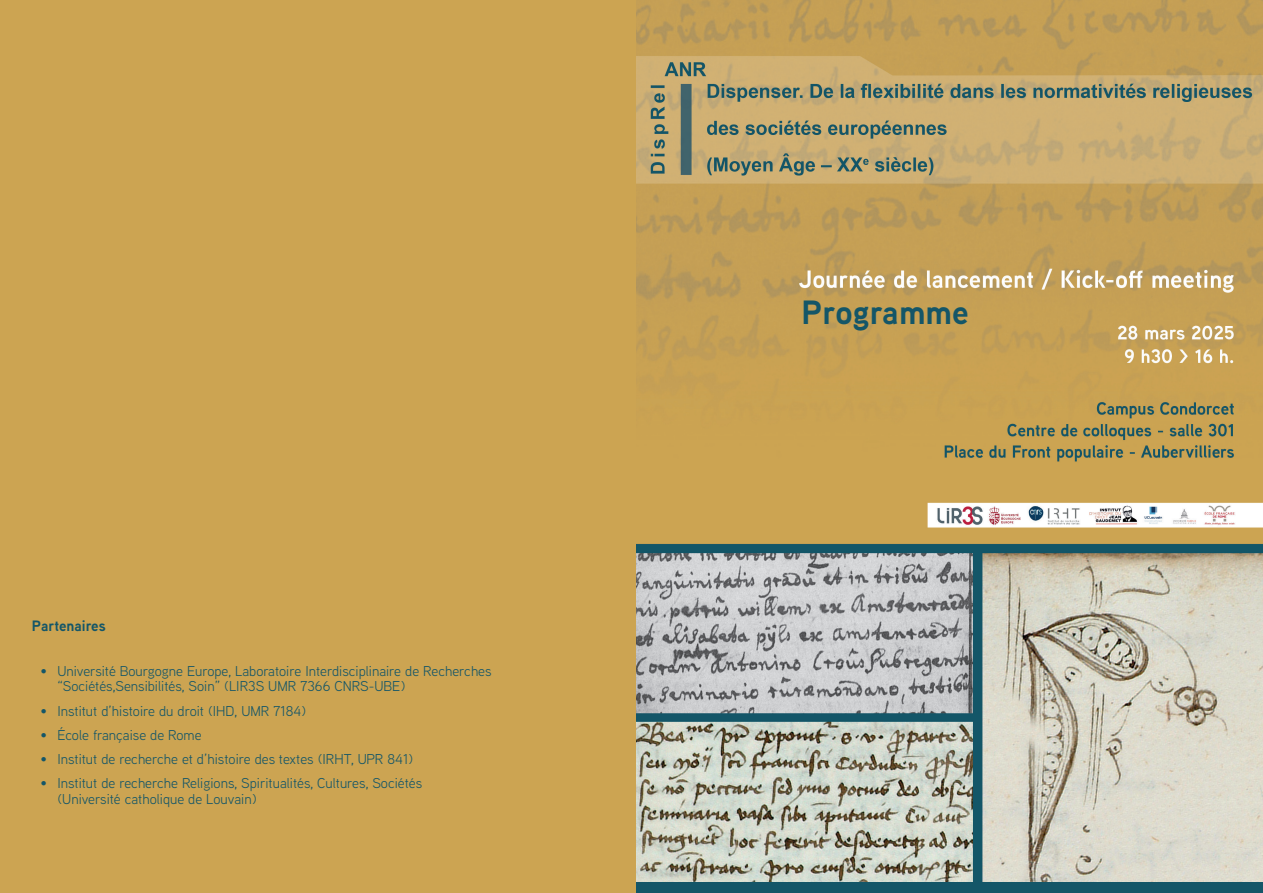
<style>
.page{position:relative;width:1263px;height:893px;background:#fff}
.page>*{position:absolute;margin:0;border:0;box-sizing:border-box;transform-origin:0 0}
.t1{font:700 33.6px "Aaux Next";letter-spacing:.005em;color:#145668}
.t2{font:700 15px "Aaux Next";color:#145668}
.t3{font:14.25px/15.8px "Aaux Next";color:#145668}
</style>
<div class="page">
<img style="left:635px;top:0;width:628px;height:883px">
<div style="left:631px;top:883px;width:632px;height:10px;background:#145668"></div>
<div style="left:0;top:0;width:635px;height:893px;background:#cca452"></div>
<p class="t2" style="left:32px;top:615px;width:75px">Partenaires</p>
<p class="t3" style="left:57px;top:662px;width:436px;text-indent:-17px">• Université Bourgogne Europe, Laboratoire Interdisciplinaire de Recherches “Sociétés,Sensibilités, Soin” (LIR3S UMR 7366 CNRS-UBE)</p>
<p class="t3" style="left:40px;top:702px;width:267px">• Institut d’histoire du droit (IHD, UMR 7184)</p>
<p class="t3" style="left:40px;top:727px;width:163px">• École française de Rome</p>
<p class="t3" style="left:40px;top:751px;width:374px">• Institut de recherche et d’histoire des textes (IRHT, UPR 841)</p>
<p class="t3" style="left:57px;top:775px;width:366px;text-indent:-17px">• Institut de recherche Religions, Spiritualités, Cultures, Sociétés (Université catholique de Louvain)</p>
<h1 class="t1" style="left:801px;top:288px;width:169px">Programme</h1>
</div>
